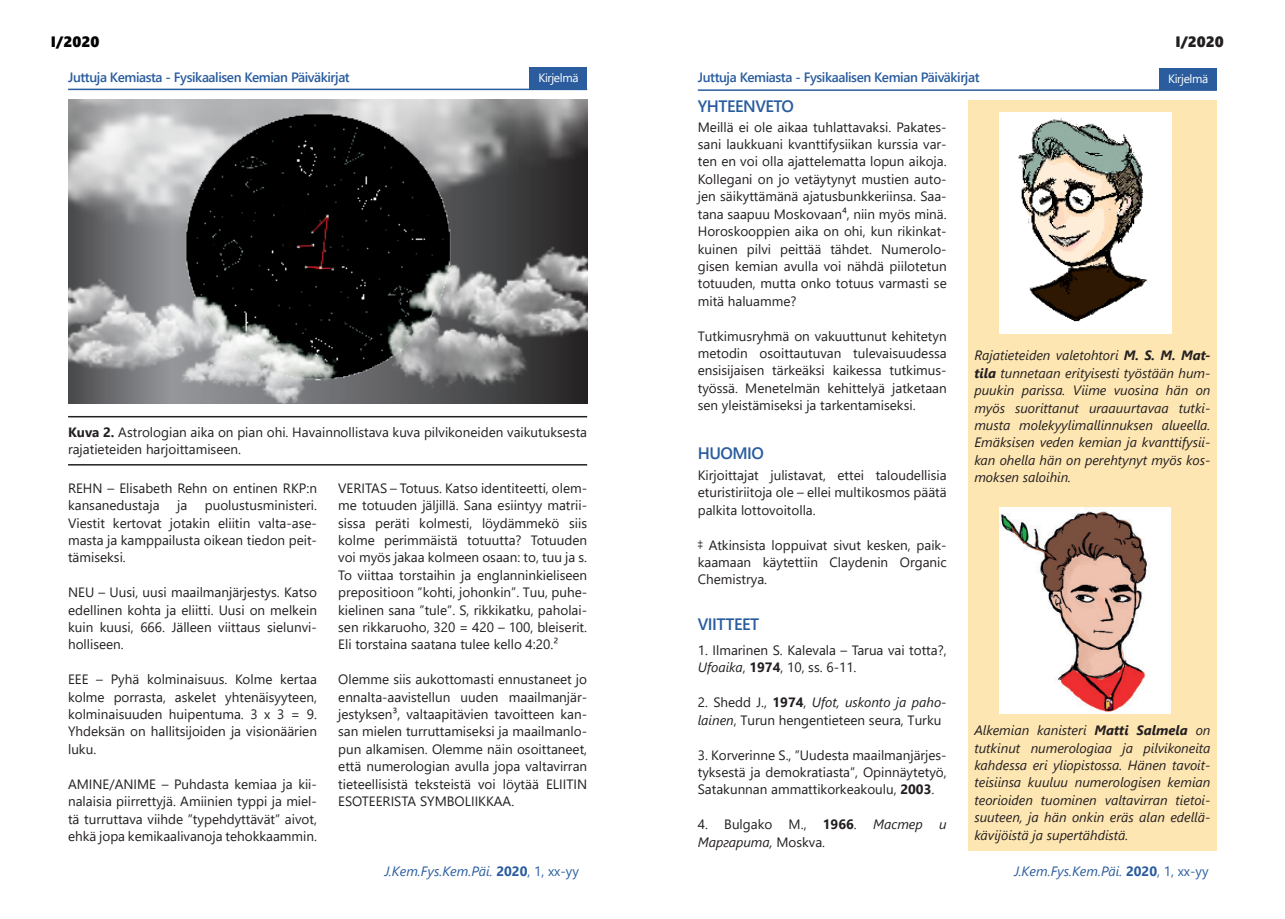
<style>
.page{position:relative;width:1285px;height:919px;background:#fff}
.page>*{position:absolute;margin:0;border:0;box-sizing:border-box;transform-origin:0 0}
.t1{font:600 16.5px "Segoe UI";letter-spacing:-.03em;color:#295c9e}
.t2{font:15px "Segoe UI Black";color:#000}
.t3{font:15px "Segoe UI Black";color:#231f20}
.t4{font:13.5px/17.4px "Segoe UI";color:#231f20;text-align:justify}
.t5{font:italic 13.5px/17.4px "Segoe UI";color:#231f20;text-align:justify}
.t6{font:600 13.5px "Segoe UI";letter-spacing:-.03em;color:#295c9e}
.t7{font:italic 13.5px "Segoe UI";color:#295c9f}
.t8{font:12px "Segoe UI";letter-spacing:-.03em;color:#fff}
.s1{font-weight:700}
.s2{font-weight:700;font-style:normal}
.s3{font-style:normal}
.s4{font-style:italic}
</style>
<div class="page">
<div style="left:967px;top:100px;width:249px;height:750px;background:#fee6b3"></div>
<img style="left:999px;top:507px;width:171px;height:206px">
<img style="left:999px;top:112px;width:171px;height:221px">
<div style="left:1159px;top:68px;width:57px;height:21px;background:#2b5d9e"></div>
<hr style="left:697px;top:89px;width:519px;height:2px;background:#2b5d9e">
<hr style="left:68px;top:89px;width:519px;height:1px;background:#2b5d9e">
<div style="left:529px;top:67px;width:58px;height:22px;background:#2b5d9e"></div>
<img style="left:68px;top:100px;width:519px;height:303px">
<hr style="left:68px;top:464px;width:519px;height:1px;background:#231f20">
<hr style="left:68px;top:416px;width:519px;height:1px;background:#231f20">
<p class="t2" style="left:51px;top:31px;width:50px">I/2020</p>
<p class="t3" style="left:1175px;top:31px;width:50px">I/2020</p>
<p class="t6" style="left:68px;top:65px;width:283px">Juttuja Kemiasta - Fysikaalisen Kemian Päiväkirjat</p>
<p class="t8" style="left:538px;top:67px;width:42px">Kirjelmä</p>
<p class="t4" style="left:68px;top:422px;width:520px"><span class="s1">Kuva 2.</span> Astrologian aika on pian ohi. Havainnollistava kuva pilvikoneiden vaikutuksesta rajatieteiden harjoittamiseen.</p>
<p class="t4" style="left:68px;top:478px;width:250px">REHN – Elisabeth Rehn on entinen RKP:n kansanedustaja</p>
<p class="t4" style="left:68px;top:495px;width:250px;text-indent:137px">puolustusministeri.<br>Viestit kertovat jotakin eliitin valta-ase&shy;masta ja kamppailusta oikean tiedon peit&shy;tämiseksi.</p>
<p class="t4" style="left:68px;top:582px;width:250px">NEU – Uusi, uusi maailmanjärjestys. Katso edellinen kohta ja eliitti. Uusi on melkein kuin kuusi, 666. Jälleen viittaus sielunvi&shy;holliseen.</p>
<p class="t4" style="left:68px;top:669px;width:250px">EEE – Pyhä kolminaisuus. Kolme kertaa kolme porrasta, askelet yhtenäisyyteen, kolminaisuuden huipentuma. 3 x 3 = 9.<br>Yhdeksän on hallitsijoiden ja visionäärien luku.</p>
<p class="t4" style="left:68px;top:774px;width:250px">AMINE/ANIME – Puhdasta kemiaa ja kii&shy;nalaisia piirrettyjä. Amiinien typpi ja miel&shy;tä turruttava viihde ”typehdyttävät” aivot, ehkä jopa kemikaalivanoja tehokkaammin.</p>
<p class="t4" style="left:177px;top:495px;width:12px">ja</p>
<p class="t4" style="left:338px;top:478px;width:250px">VERITAS – Totuus. Katso identiteetti, olem&shy;me totuuden jäljillä. Sana esiintyy matrii&shy;sissa peräti kolmesti, löydämmekö siis kolme perimmäistä totuutta? Totuuden voi myös jakaa kolmeen osaan: to, tuu ja s.<br>To viittaa torstaihin ja englanninkieliseen prepositioon ”kohti, johonkin”. Tuu, puhe&shy;kielinen sana ”tule”. S, rikkikatku, paholai&shy;sen rikkaruoho, 320 = 420 – 100, bleiserit.<br>Eli torstaina saatana tulee kello 4:20.²</p>
<p class="t4" style="left:338px;top:669px;width:250px">Olemme siis aukottomasti ennustaneet jo ennalta-aavistellun uuden maailmanjär&shy;jestyksen³, valtaapitävien tavoitteen kan&shy;san mielen turruttamiseksi ja maailmanlo&shy;pun alkamisen. Olemme näin osoittaneet, että numerologian avulla jopa valtavirran tieteellisistä teksteistä voi löytää ELIITIN ESOTEERISTA SYMBOLIIKKAA.</p>
<p class="t7" style="left:385px;top:858px;width:195px">J.Kem.Fys.Kem.Päi. <span class="s2">2020</span><span class="s3">, 1, xx-yy</span></p>
<p class="t6" style="left:697px;top:65px;width:283px">Juttuja Kemiasta - Fysikaalisen Kemian Päiväkirjat</p>
<p class="t8" style="left:1167px;top:67px;width:42px">Kirjelmä</p>
<p class="t1" style="left:697px;top:91px;width:98px">YHTEENVETO</p>
<p class="t4" style="left:697px;top:117px;width:250px">Meillä ei ole aikaa tuhlattavaksi. Pakates&shy;sani laukkuani kvanttifysiikan kurssia var&shy;ten en voi olla ajattelematta lopun aikoja.<br>Kollegani on jo vetäytynyt mustien auto&shy;jen säikyttämänä ajatusbunkkeriinsa. Saa&shy;tana saapuu Moskovaan⁴, niin myös minä.<br>Horoskooppien aika on ohi, kun rikinkat&shy;kuinen pilvi peittää tähdet. Numerolo&shy;gisen kemian avulla voi nähdä piilotetun totuuden, mutta onko totuus varmasti se mitä haluamme?</p>
<p class="t4" style="left:697px;top:326px;width:250px">Tutkimusryhmä on vakuuttunut kehitetyn metodin osoittautuvan tulevaisuudessa ensisijaisen tärkeäksi kaikessa tutkimus&shy;työssä. Menetelmän kehittelyä jatketaan sen yleistämiseksi ja tarkentamiseksi.</p>
<p class="t1" style="left:697px;top:437px;width:68px">HUOMIO</p>
<p class="t4" style="left:697px;top:465px;width:250px">Kirjoittajat julistavat, ettei taloudellisia eturistiriitoja ole – ellei multikosmos päätä palkita lottovoitolla.</p>
<p class="t4" style="left:697px;top:535px;width:250px">‡ Atkinsista loppuivat sivut kesken, paik&shy;kaamaan käytettiin Claydenin Organic Chemistrya.</p>
<p class="t1" style="left:697px;top:608px;width:63px">VIITTEET</p>
<p class="t4" style="left:697px;top:640px;width:250px">1. Ilmarinen S. Kalevala – Tarua vai totta?,<br><span class="s4">Ufoaika</span>, <span class="s1">1974</span>, 10, ss. 6-11.</p>
<p class="t4" style="left:697px;top:692px;width:250px">2. Shedd J., <span class="s1">1974</span>, <span class="s4">Ufot, uskonto ja paho&shy;lainen</span>, Turun hengentieteen seura, Turku</p>
<p class="t4" style="left:697px;top:744px;width:250px">3. Korverinne S., ”Uudesta maailmanjärjes&shy;tyksestä ja demokratiasta”, Opinnäytetyö, Satakunnan ammattikorkeakoulu, <span class="s1">2003</span>.</p>
<p class="t4" style="left:697px;top:814px;width:250px">4. Bulgako M., <span class="s1">1966</span>. <span class="s4">Мастер и<br>Маргарита,</span> Moskva.</p>
<p class="t5" style="left:974px;top:344px;width:238px">Rajatieteiden valetohtori <span class="s1">M. S. M. Mat&shy;tila</span> tunnetaan erityisesti työstään hum&shy;puukin parissa. Viime vuosina hän on myös suorittanut uraauurtavaa tutki&shy;musta molekyylimallinnuksen alueella.<br>Emäksisen veden kemian ja kvanttifysii&shy;kan ohella hän on perehtynyt myös kos&shy;moksen saloihin.</p>
<p class="t5" style="left:974px;top:719px;width:237px">Alkemian kanisteri <span class="s1">Matti Salmela</span> on tutkinut numerologiaa ja pilvikoneita kahdessa eri yliopistossa. Hänen tavoit&shy;teisiinsa kuuluu numerologisen kemian teorioiden tuominen valtavirran tietoi&shy;suuteen, ja hän onkin eräs alan edellä&shy;kävijöistä ja supertähdistä.</p>
<p class="t7" style="left:1014px;top:858px;width:195px">J.Kem.Fys.Kem.Päi. <span class="s2">2020</span><span class="s3">, 1, xx-yy</span></p>
</div>
